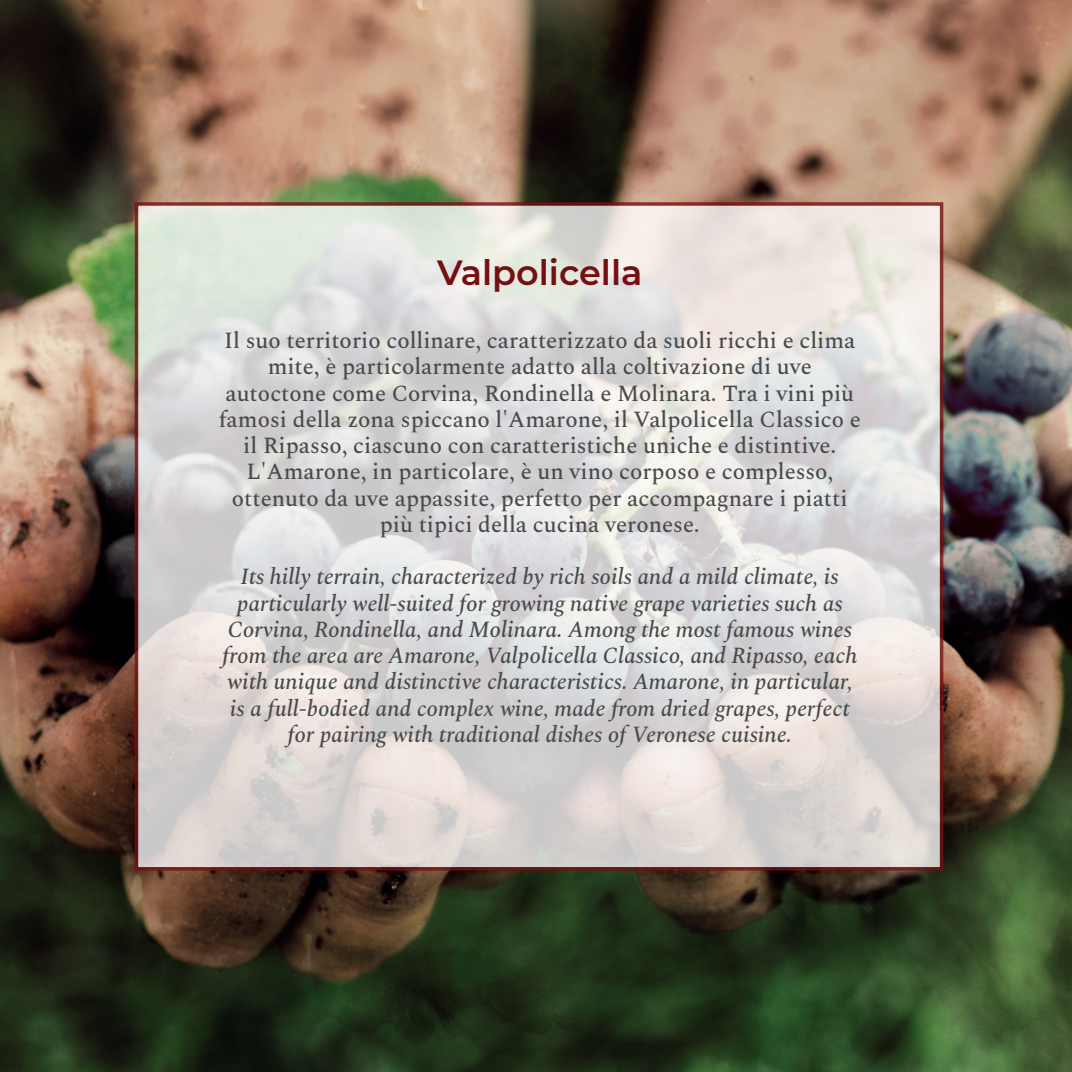
<style>
.page{position:relative;width:1072px;height:1072px;background:#fff}
.page>*{position:absolute;margin:0;border:0;box-sizing:border-box;transform-origin:0 0}
.t1{font:600 35px "Montserrat";color:#750f11}
.t2{font:500 22.75px/26.2px "Spectral";color:#494b4b;text-align:center}
.t3{font:italic 500 22.75px/26.2px "Spectral";color:#494b4b;text-align:center}
</style>
<div class="page">
<img style="left:0;top:0;width:1071px;height:1071px">
<svg style="left:135px;top:202px;width:808px;height:668px;background:#dcd8d6"></svg>
<h1 class="t1" style="left:437px;top:248px;width:207px">Valpolicella</h1>
<p class="t2" style="left:219px;top:326px;width:643px">Il suo territorio collinare, caratterizzato da suoli ricchi e clima mite, è particolarmente adatto alla coltivazione di uve autoctone come Corvina, Rondinella e Molinara. Tra i vini più famosi della zona spiccano l'Amarone, il Valpolicella Classico e il Ripasso, ciascuno con caratteristiche uniche e distintive.<br>L'Amarone, in particolare, è un vino corposo e complesso, ottenuto da uve appassite, perfetto per accompagnare i piatti più tipici della cucina veronese.</p>
<p class="t3" style="left:222px;top:562px;width:636px">Its hilly terrain, characterized by rich soils and a mild climate, is particularly well-suited for growing native grape varieties such as Corvina, Rondinella, and Molinara. Among the most famous wines from the area are Amarone, Valpolicella Classico, and Ripasso, each with unique and distinctive characteristics. Amarone, in particular, is a full-bodied and complex wine, made from dried grapes, perfect for pairing with traditional dishes of Veronese cuisine.</p>
</div>
